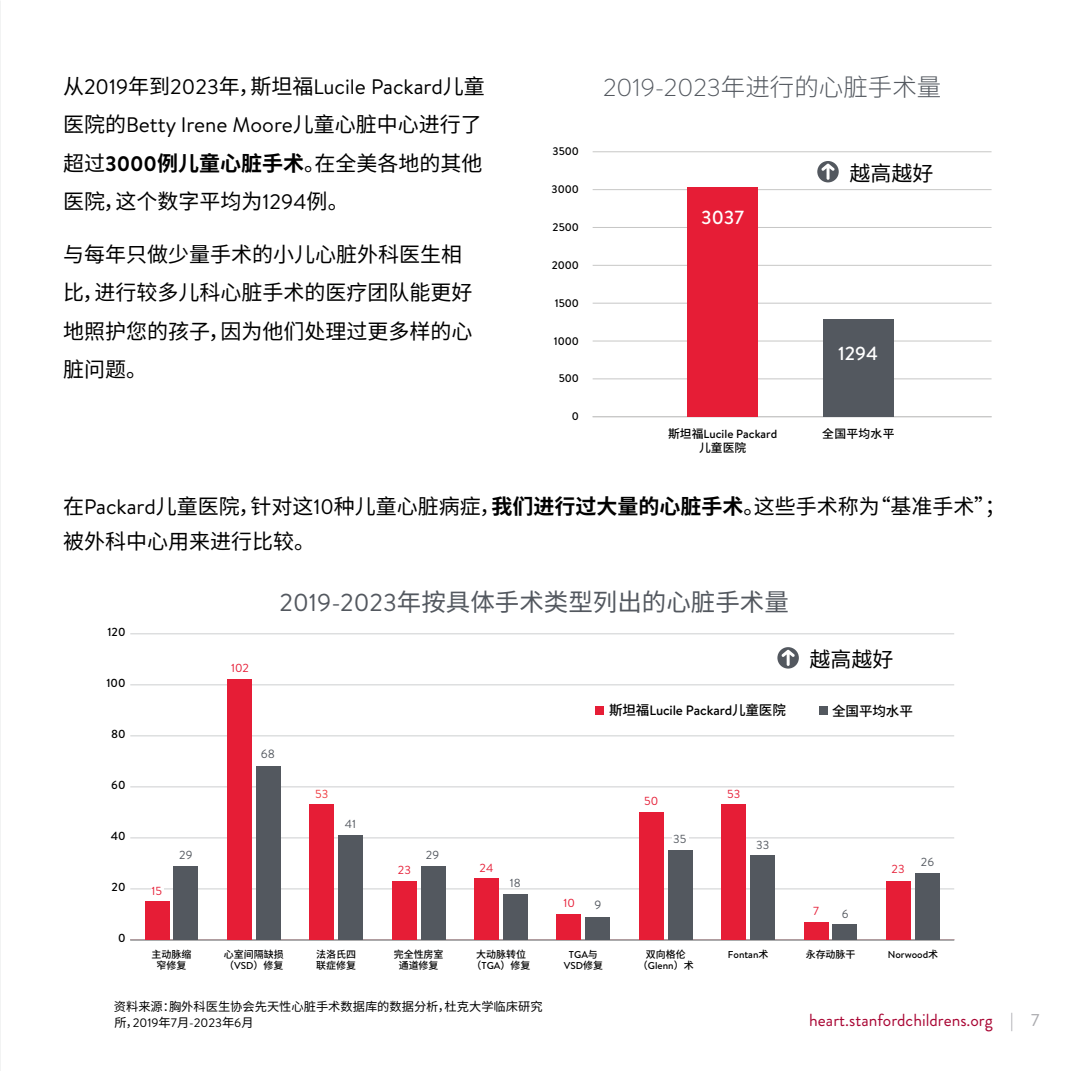
<style>
.page{position:relative;width:1071px;height:1071px;background:#fff}
.page>*{position:absolute;margin:0;border:0;box-sizing:border-box;transform-origin:0 0}
.t1{font:24.5px "Source Han Sans SC";color:#53585f}
.t2{font:300 24.5px "Brandon Text";color:#53585f}
.t3{font:21px/38.5px "Source Han Sans SC";color:#000}
.t4{font:21px/38.5px "Brandon Text";color:#000}
.t5{font:500 18.9px "Brandon Text";color:#fff}
.t6{font:17.5px "Brandon Grotesque";color:#a90533}
.t7{font:500 13.47px "Brandon Text";letter-spacing:-.01em;color:#000}
.t8{font:500 13.47px "Source Han Sans SC";letter-spacing:-.01em;color:#000}
.t9{font:12.25px "Source Han Sans SC";color:#000}
.t10{font:12.25px "Brandon Text";color:#000}
.t11{font:500 11.9px "Brandon Text";color:#000}
.t12{font:500 11.9px "Source Han Sans SC";letter-spacing:.02em;color:#000}
.t13{font:11.9px "Brandon Text";color:#53585f}
.t14{font:11.72px "Brandon Text";color:#e61d36}
.t15{font:11.72px "Brandon Text";color:#53585f}
.t16{font:500 11.72px "Brandon Text";color:#000}
.t17{font:11.72px "Brandon Text";color:#ef373c}
.t18{font:500 11.03px "Brandon Text";color:#000}
.t19{font:500 9.97px/11px "Source Han Sans SC";color:#000;text-align:center}
.t20{font:500 9.97px/11px "Brandon Text";color:#000;text-align:center}
.s1{font-family:"Source Han Sans SC"}
.s2{font-family:"Brandon Text";font-weight:700}
.s3{font-weight:700}
.s4{font-family:"Brandon Text"}
.s5{color:#a9a9ad}
</style>
<div class="page">
<img style="left:0;top:0;width:1px;height:1071px">
<hr style="left:593px;top:416px;width:399px;height:1px;background:#c7c7c6">
<hr style="left:593px;top:379px;width:399px;height:1px;background:#c7c7c6">
<hr style="left:593px;top:341px;width:399px;height:1px;background:#c7c7c6">
<hr style="left:593px;top:303px;width:399px;height:1px;background:#c7c7c6">
<hr style="left:593px;top:265px;width:399px;height:1px;background:#c7c7c6">
<hr style="left:593px;top:227px;width:399px;height:1px;background:#c7c7c6">
<hr style="left:593px;top:189px;width:399px;height:1px;background:#c7c7c6">
<hr style="left:593px;top:151px;width:399px;height:1px;background:#c7c7c6">
<div style="left:687px;top:187px;width:71px;height:230px;background:#e61d36"></div>
<div style="left:823px;top:319px;width:71px;height:98px;background:#53585f"></div>
<svg style="left:817px;top:161px;width:22px;height:21px"></svg>
<svg style="left:821px;top:164px;width:14px;height:16px"></svg>
<hr style="left:130px;top:940px;width:824px;height:1px;background:#cdcfd0">
<hr style="left:130px;top:889px;width:824px;height:1px;background:#cdcfd0">
<hr style="left:130px;top:837px;width:824px;height:1px;background:#cdcfd0">
<hr style="left:130px;top:786px;width:824px;height:1px;background:#cdcfd0">
<hr style="left:130px;top:735px;width:824px;height:1px;background:#cdcfd0">
<hr style="left:130px;top:684px;width:824px;height:1px;background:#cdcfd0">
<hr style="left:130px;top:633px;width:824px;height:1px;background:#cdcfd0">
<div style="left:151px;top:881px;width:12px;height:13px;background:#fff"></div>
<div style="left:819px;top:706px;width:9px;height:9px;background:#53585f"></div>
<div style="left:174px;top:866px;width:24px;height:74px;background:#53585f"></div>
<div style="left:256px;top:766px;width:25px;height:174px;background:#53585f"></div>
<div style="left:338px;top:835px;width:25px;height:105px;background:#53585f"></div>
<div style="left:421px;top:866px;width:24px;height:74px;background:#53585f"></div>
<div style="left:503px;top:894px;width:25px;height:46px;background:#53585f"></div>
<div style="left:586px;top:917px;width:24px;height:23px;background:#53585f"></div>
<div style="left:668px;top:851px;width:24px;height:89px;background:#53585f"></div>
<div style="left:750px;top:856px;width:25px;height:84px;background:#53585f"></div>
<div style="left:833px;top:925px;width:24px;height:15px;background:#53585f"></div>
<div style="left:915px;top:874px;width:25px;height:66px;background:#53585f"></div>
<div style="left:595px;top:706px;width:9px;height:9px;background:#e61d36"></div>
<div style="left:145px;top:902px;width:24px;height:38px;background:#e61d36"></div>
<div style="left:227px;top:680px;width:25px;height:260px;background:#e61d36"></div>
<div style="left:310px;top:805px;width:24px;height:135px;background:#e61d36"></div>
<div style="left:392px;top:881px;width:24px;height:59px;background:#e61d36"></div>
<div style="left:474px;top:879px;width:25px;height:61px;background:#e61d36"></div>
<div style="left:557px;top:914px;width:24px;height:26px;background:#e61d36"></div>
<div style="left:639px;top:812px;width:25px;height:128px;background:#e61d36"></div>
<div style="left:721px;top:805px;width:25px;height:135px;background:#e61d36"></div>
<div style="left:804px;top:922px;width:24px;height:18px;background:#e61d36"></div>
<div style="left:886px;top:881px;width:25px;height:59px;background:#e61d36"></div>
<div style="left:672px;top:831px;width:17px;height:12px;background:#fff"></div>
<svg style="left:777px;top:647px;width:22px;height:22px"></svg>
<svg style="left:781px;top:650px;width:14px;height:16px"></svg>
<p class="t4" style="left:63px;top:66px;width:423px"><span class="s1">从</span>2019<span class="s1">年到</span>2023<span class="s1">年，斯坦福</span>Lucile Packard<span class="s1">儿童医院的</span>Betty Irene Moore<span class="s1">儿童心脏中心进行了</span></p>
<p class="t3" style="left:63px;top:144px;width:421px">超过<span class="s2">3000</span><span class="s3">例儿童心脏手术</span>。在全美各地的其他医院，这个数字平均为<span class="s4">1294</span>例。</p>
<p class="t3" style="left:63px;top:235px;width:411px">与每年只做少量手术的小儿心脏外科医生相比，进行较多儿科心脏手术的医疗团队能更好地照护您的孩子，因为他们处理过更多样的心脏问题。</p>
<p class="t18" style="left:553px;top:144px;width:28px">3500</p>
<p class="t18" style="left:552px;top:182px;width:29px">3000</p>
<p class="t18" style="left:553px;top:220px;width:28px">2500</p>
<p class="t18" style="left:552px;top:258px;width:29px">2000</p>
<p class="t18" style="left:555px;top:295px;width:26px">1500</p>
<p class="t18" style="left:554px;top:333px;width:27px">1000</p>
<p class="t18" style="left:559px;top:371px;width:22px">500</p>
<p class="t18" style="left:572px;top:409px;width:9px">0</p>
<p class="t2" style="left:603px;top:71px;width:340px">2019-2023<span class="s1">年进行的心脏手术量</span></p>
<p class="t5" style="left:701px;top:205px;width:44px">3037</p>
<p class="t3" style="left:849px;top:155px;width:85px">越高越好</p>
<p class="t11" style="left:668px;top:426px;width:111px"><span class="s1">斯坦福</span>Lucile Packard</p>
<p class="t12" style="left:699px;top:441px;width:49px">儿童医院</p>
<p class="t5" style="left:838px;top:340px;width:42px">1294</p>
<p class="t12" style="left:822px;top:427px;width:74px">全国平均水平</p>
<p class="t3" style="left:63px;top:489px;width:944px;line-height:35px">在<span class="s4">Packard</span>儿童医院，针对这<span class="s4">10</span>种儿童心脏病症，<span class="s3">我们进行过大量的心脏手术</span>。这些手术称为“基准手术”；被外科中心用来进行比较。</p>
<p class="t16" style="left:108px;top:624px;width:20px">120</p>
<p class="t16" style="left:106px;top:675px;width:21px">100</p>
<p class="t16" style="left:111px;top:726px;width:16px">80</p>
<p class="t16" style="left:111px;top:777px;width:16px">60</p>
<p class="t16" style="left:111px;top:828px;width:16px">40</p>
<p class="t16" style="left:112px;top:879px;width:15px">20</p>
<p class="t16" style="left:118px;top:930px;width:9px">0</p>
<p class="t14" style="left:152px;top:882px;width:12px">15</p>
<p class="t15" style="left:179px;top:847px;width:15px">29</p>
<p class="t19" style="left:152px;top:949px;width:41px">主动脉缩窄修复</p>
<p class="t1" style="left:280px;top:588px;width:511px"><span class="s4">2019-2023</span>年按具体手术类型列出的心脏手术量</p>
<p class="t14" style="left:231px;top:660px;width:19px">102</p>
<p class="t13" style="left:261px;top:746px;width:16px">68</p>
<p class="t17" style="left:315px;top:786px;width:15px">53</p>
<p class="t15" style="left:345px;top:816px;width:13px">41</p>
<p class="t15" style="left:426px;top:847px;width:15px">29</p>
<p class="t14" style="left:398px;top:862px;width:15px">23</p>
<p class="t14" style="left:480px;top:860px;width:15px">24</p>
<p class="t15" style="left:510px;top:875px;width:12px">18</p>
<p class="t3" style="left:810px;top:641px;width:85px">越高越好</p>
<p class="t7" style="left:609px;top:701px;width:178px"><span class="s1">斯坦福</span>Lucile Packard<span class="s1">儿童医院</span></p>
<p class="t8" style="left:832px;top:703px;width:82px">全国平均水平</p>
<p class="t14" style="left:563px;top:895px;width:13px">10</p>
<p class="t13" style="left:595px;top:897px;width:8px">9</p>
<p class="t14" style="left:644px;top:793px;width:16px">50</p>
<p class="t15" style="left:673px;top:831px;width:15px">35</p>
<p class="t14" style="left:727px;top:786px;width:15px">53</p>
<p class="t15" style="left:756px;top:836px;width:15px">33</p>
<p class="t14" style="left:813px;top:902px;width:7px">7</p>
<p class="t15" style="left:842px;top:905px;width:8px">6</p>
<p class="t14" style="left:892px;top:861px;width:15px">23</p>
<p class="t15" style="left:921px;top:854px;width:15px">26</p>
<p class="t19" style="left:224px;top:949px;width:61px;text-align:left">心室间隔缺损（<span class="s4">VSD</span>）修复</p>
<p class="t19" style="left:316px;top:949px;width:41px;text-align:left">法洛氏四联症修复</p>
<p class="t19" style="left:394px;top:949px;width:51px">完全性房室通道修复</p>
<p class="t19" style="left:472px;top:949px;width:60px">大动脉转位（<span class="s4">TGA</span>）修复</p>
<p class="t20" style="left:564px;top:949px;width:41px">TGA<span class="s1">与<br></span>VSD<span class="s1">修复</span></p>
<p class="t19" style="left:646px;top:949px;width:41px">双向格伦</p>
<p class="t20" style="left:728px;top:949px;width:42px">Fontan<span class="s1">术</span></p>
<p class="t19" style="left:806px;top:949px;width:51px">永存动脉干</p>
<p class="t20" style="left:888px;top:949px;width:52px">Norwood<span class="s1">术</span></p>
<p class="t20" style="left:638px;top:960px;width:57px"><span class="s1">（</span>Glenn<span class="s1">）术</span></p>
<p class="t9" style="left:114px;top:999px;width:430px">资料来源：胸外科医生协会先天性心脏手术数据库的数据分析，杜克大学临床研究</p>
<p class="t10" style="left:114px;top:1014px;width:141px"><span class="s1">所，</span>2019<span class="s1">年</span>7<span class="s1">月</span>-2023<span class="s1">年</span>6<span class="s1">月</span></p>
<p class="t6" style="left:809px;top:1008px;width:232px">heart.stanfordchildrens.org <span class="s5">| 7</span></p>
</div>
